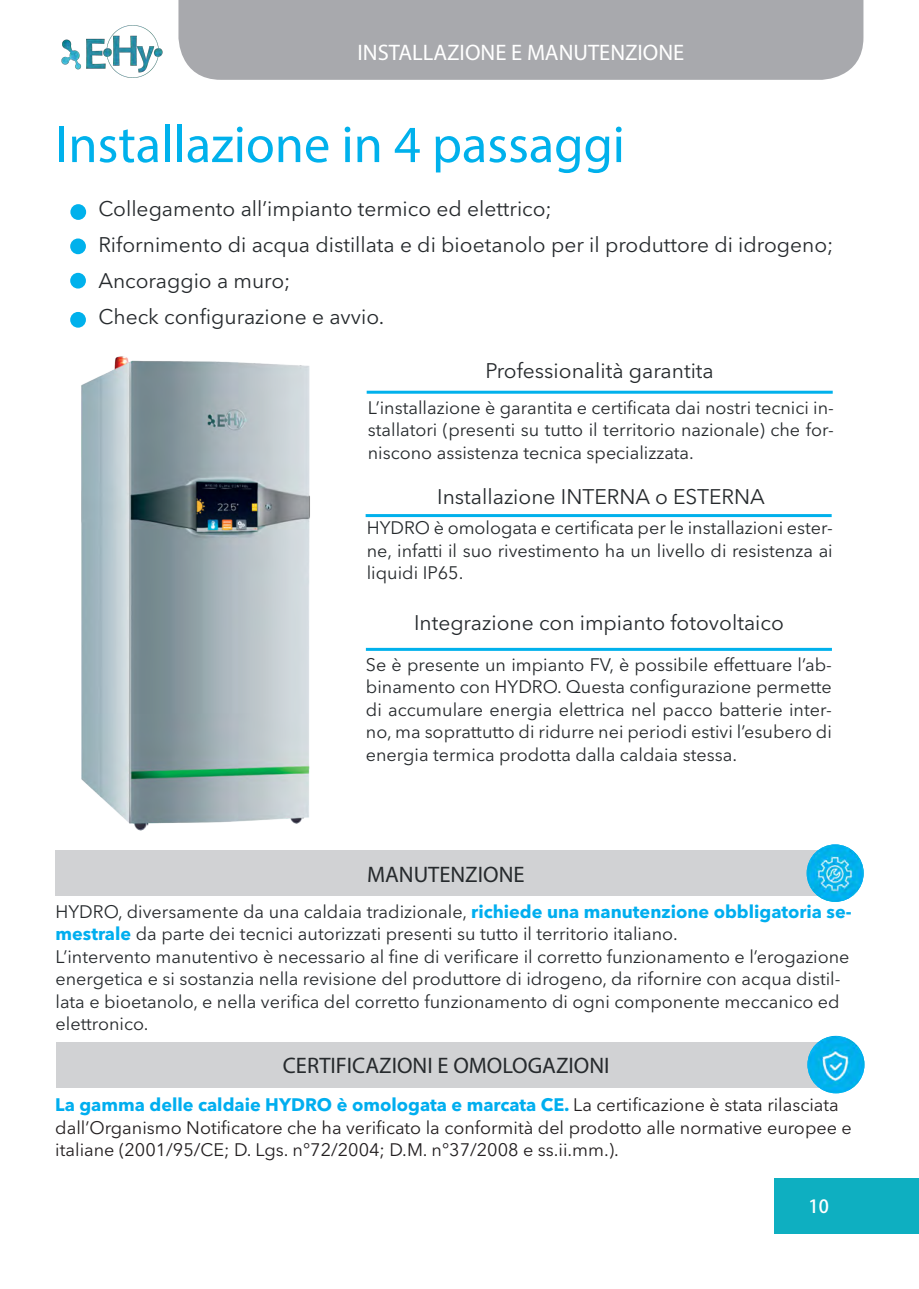
<style>
.page{position:relative;width:919px;height:1289px;background:#fff}
.page>*{position:absolute;margin:0;border:0;box-sizing:border-box;transform-origin:0 0}
.t1{font:52.5px "Myriad Pro";color:#00b1ec}
.t2{font:22.5px "Myriad Pro";color:#262a2d}
.t3{font:22.5px "Myriad Pro";color:#fff}
.t4{font:21px/36px "Avenir Next LT Pro";color:#262a2d}
.t5{font:18px/22.5px "Avenir Next LT Pro";color:#262a2d;text-align:justify}
.t6{font:18px/22.5px "Avenir Next LT Pro";color:#231f20}
.t7{font:700 18px "Adobe Fan Heiti Std";color:#fff}
.s1{font-weight:700;color:#00aeef}
</style>
<div class="page">
<div style="left:55px;top:850px;width:781px;height:45px;background:#d1d2d4"></div>
<img style="left:806px;top:844px;width:57px;height:57px;border-radius:29px">
<div style="left:774px;top:1178px;width:144px;height:55px;background:#0eafc1"></div>
<div style="left:178px;top:0;width:685px;height:80px;background:#a8a9ad"></div>
<img style="left:61px;top:25px;width:102px;height:53px">
<div style="left:70px;top:204px;width:16px;height:16px;background:#00b1ec;border-radius:50%"></div>
<div style="left:70px;top:238px;width:16px;height:16px;background:#00b1ec;border-radius:50%"></div>
<div style="left:70px;top:273px;width:16px;height:15px;background:#00b1ec;border-radius:50%"></div>
<div style="left:70px;top:312px;width:16px;height:16px;background:#00b1ec;border-radius:50%"></div>
<img style="left:81px;top:356px;width:229px;height:475px">
<hr style="left:365px;top:514px;width:466px;height:3px;background:#00b1ec">
<hr style="left:366px;top:391px;width:466px;height:3px;background:#00b1ec">
<div style="left:56px;top:1042px;width:781px;height:45px;background:#d1d2d4"></div>
<img style="left:807px;top:1035px;width:57px;height:58px;border-radius:29px">
<hr style="left:366px;top:648px;width:465px;height:3px;background:#00b1ec">
<p class="t3" style="left:357px;top:38px;width:328px">INSTALLAZIONE E MANUTENZIONE</p>
<h1 class="t1" style="left:55px;top:112px;width:571px">Installazione in 4 passaggi</h1>
<p class="t4" style="left:98px;top:191px;width:736px">Collegamento all’impianto termico ed elettrico;<br>Rifornimento di acqua distillata e di bioetanolo per il produttore di idrogeno; Ancoraggio a muro;<br>Check configurazione e avvio.</p>
<p class="t4" style="left:485px;top:353px;width:230px">Professionalità garantita</p>
<p class="t5" style="left:368px;top:396px;width:467px">L’installazione è garantita e certificata dai nostri tecnici in&shy;stallatori (presenti su tutto il territorio nazionale) che for&shy;niscono assistenza tecnica specializzata.</p>
<p class="t4" style="left:437px;top:479px;width:329px">Installazione INTERNA o ESTERNA</p>
<p class="t5" style="left:367px;top:516px;width:467px">HYDRO è omologata e certificata per le installazioni ester&shy;ne, infatti il suo rivestimento ha un livello di resistenza ai liquidi IP65.</p>
<p class="t4" style="left:414px;top:605px;width:371px">Integrazione con impianto fotovoltaico</p>
<p class="t5" style="left:366px;top:653px;width:467px">Se è presente un impianto FV, è possibile effettuare l’ab&shy;binamento con HYDRO. Questa configurazione permette di accumulare energia elettrica nel pacco batterie inter&shy;no, ma soprattutto di ridurre nei periodi estivi l’esubero di energia termica prodotta dalla caldaia stessa.</p>
<p class="t2" style="left:367px;top:860px;width:159px">MANUTENZIONE</p>
<p class="t5" style="left:55px;top:900px;width:797px;text-align:left">HYDRO, diversamente da una caldaia tradizionale, <span class="s1">richiede una manutenzione obbligatoria se&shy;mestrale</span> da parte dei tecnici autorizzati presenti su tutto il territorio italiano.<br>L’intervento manutentivo è necessario al fine di verificare il corretto funzionamento e l’erogazione energetica e si sostanzia nella revisione del produttore di idrogeno, da rifornire con acqua distil&shy;lata e bioetanolo, e nella verifica del corretto funzionamento di ogni componente meccanico ed elettronico.</p>
<p class="t2" style="left:283px;top:1051px;width:328px">CERTIFICAZIONI E OMOLOGAZIONI</p>
<p class="t6" style="left:55px;top:1093px;width:798px"><span class="s1">La gamma delle caldaie HYDRO è omologata e marcata CE.</span> La certificazione è stata rilasciata dall’Organismo Notificatore che ha verificato la conformità del prodotto alle normative europee e italiane (2001/95/CE; D. Lgs. n°72/2004; D.M. n°37/2008 e ss.ii.mm.).</p>
<p class="t7" style="left:808px;top:1195px;width:22px">10</p>
</div>
